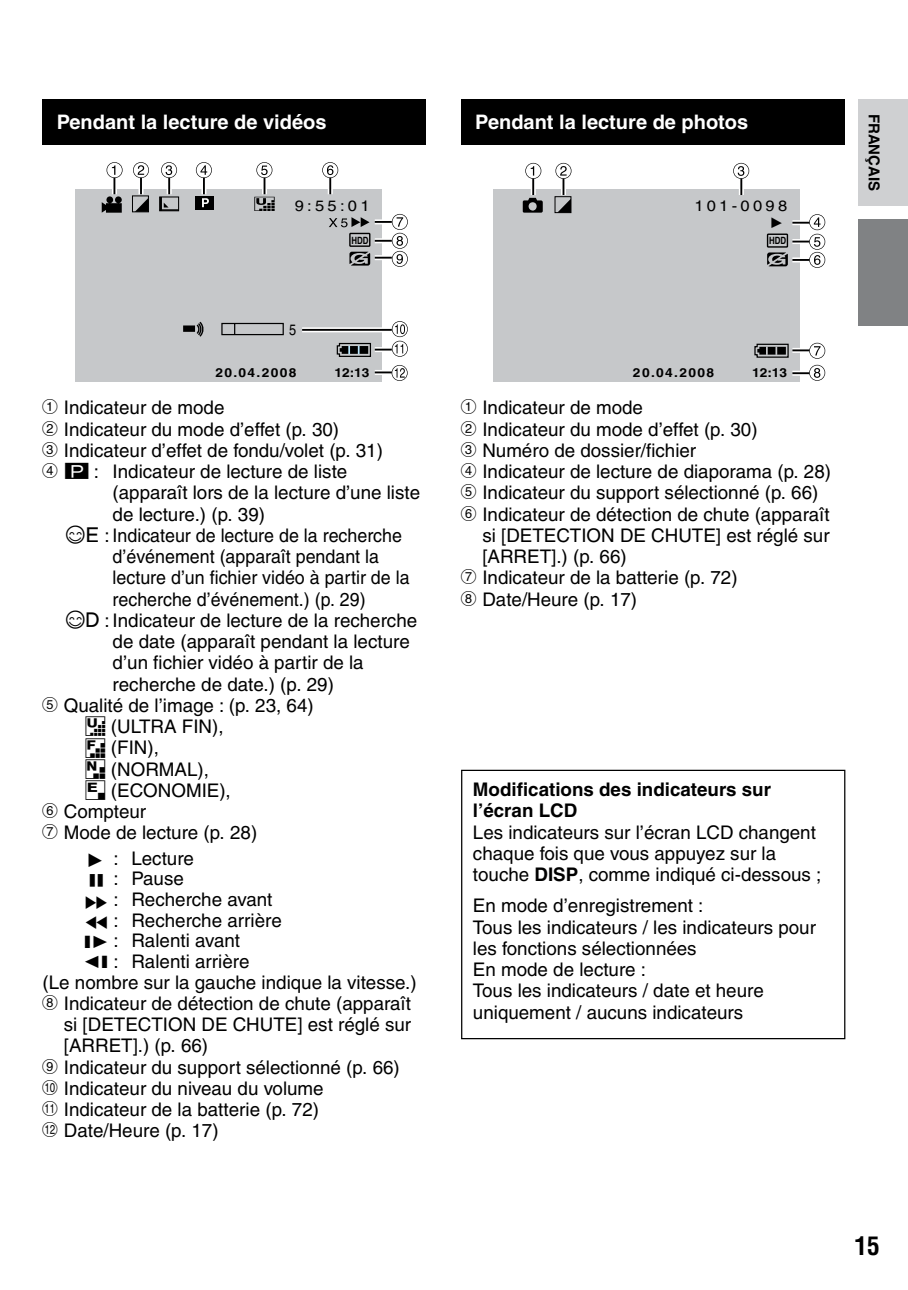
<style>
.page{position:relative;width:908px;height:1290px;background:#fff}
.page>*{position:absolute;margin:0;border:0;box-sizing:border-box;transform-origin:0 0}
.t1{font:700 condensed 25px "Helvetica";color:#000}
.t2{font:700 20px "Helvetica";color:#fff}
.t3{font:18.75px/21.2px "Helvetica";color:#000}
.t4{font:18.75px "Helvetica";color:#000;scale:.95 1}
.t5{font:700 18.75px/21.2px "Helvetica";color:#000}
.t6{font:17.5px "Everio Font M8 90 msp RKSJ H";color:#000}
.t7{font:15px "Helvetica";letter-spacing:.2em;color:#000;scale:1.1 1}
.t8{font:700 15px "Helvetica";color:#000}
.t9{font:15px "Helvetica";letter-spacing:.2em;color:#000;scale:.85 1}
.t10{font:700 12.5px "Helvetica";letter-spacing:.1em;color:#000;scale:1.1 1}
.t11{font:700 10px "Helvetica";color:#000;scale:.79 1}
.s1{font-family:"Everio Font Circle No"}
.s2{font-family:"Everio Font";font-size:23.5px}
.s3{font-family:"Everio Font";font-size:20.5px}
.s4{font-family:"Everio Font M7 New";font-size:20.5px}
.s5{font-family:"Everio Font M8";font-size:22.5px}
.s6{font-family:"Everio Font M8";font-size:22px}
.s7{font-weight:700}
</style>
<div class="page">
<div style="left:857px;top:220px;width:50px;height:106px;background:#808284"></div>
<div style="left:857px;top:99px;width:50px;height:107px;background:#cfd0d2"></div>
<div style="left:43px;top:99px;width:382px;height:45px;background:#000"></div>
<div style="left:75px;top:189px;width:307px;height:192px;background:#c6c8ca"></div>
<svg style="left:221px;top:322px;width:63px;height:14px"></svg>
<svg style="left:195px;top:321px;width:9px;height:16px"></svg>
<div style="left:183px;top:325px;width:12px;height:7px;background:#000"></div>
<div style="left:132px;top:195px;width:17px;height:17px;border:1px solid #000"></div>
<div style="left:159px;top:196px;width:20px;height:15px;border:1px solid #000"></div>
<div style="left:196px;top:196px;width:18px;height:14px;background:#000"></div>
<svg style="left:102px;top:162px;width:20px;height:51px"></svg>
<svg style="left:133px;top:162px;width:16px;height:50px"></svg>
<svg style="left:160px;top:162px;width:18px;height:49px"></svg>
<div style="left:302px;top:327px;width:88px;height:5px;background:#ededed"></div>
<hr style="left:302px;top:329px;width:89px;height:2px;background:#000">
<svg style="left:336px;top:321px;width:71px;height:36px"></svg>
<svg style="left:196px;top:162px;width:16px;height:45px"></svg>
<svg style="left:254px;top:162px;width:20px;height:49px"></svg>
<svg style="left:322px;top:162px;width:16px;height:32px"></svg>
<svg style="left:329px;top:214px;width:78px;height:53px"></svg>
<svg style="left:374px;top:365px;width:33px;height:16px"></svg>
<div style="left:461px;top:99px;width:382px;height:45px;background:#000"></div>
<div style="left:493px;top:189px;width:306px;height:193px;background:#c6c8ca"></div>
<svg style="left:522px;top:163px;width:20px;height:50px"></svg>
<svg style="left:555px;top:163px;width:16px;height:50px"></svg>
<svg style="left:733px;top:163px;width:15px;height:32px"></svg>
<svg style="left:754px;top:343px;width:70px;height:16px"></svg>
<svg style="left:766px;top:214px;width:58px;height:54px"></svg>
<svg style="left:792px;top:365px;width:32px;height:16px"></svg>
<div style="left:461px;top:770px;width:384px;height:269px;border:1px solid #000"></div>
<p class="t2" style="left:57px;top:110px;width:271px">Pendant la lecture de vidéos</p>
<p class="t7" style="left:294px;top:197px;width:70px">9:55:01</p>
<p class="t9" style="left:289px;top:321px;width:10px">5</p>
<p class="t11" style="left:351px;top:234px;width:23px">HDD</p>
<p class="t10" style="left:215px;top:364px;width:75px">20.04.2008</p>
<p class="t10" style="left:334px;top:364px;width:33px">12:13</p>
<p class="t3" style="left:43px;top:397px;width:342px"><span class="s1">!</span> Indicateur de mode<br><span class="s1">#</span> Indicateur du mode d’effet (p. 30)<br><span class="s1">$</span> Indicateur d’effet de fondu/volet (p. 31) <span class="s1">%</span> <span class="s2">6</span> : Indicateur de lecture de liste</p>
<p class="t3" style="left:113px;top:482px;width:309px">(apparaît lors de la lecture d’une liste</p>
<p class="t3" style="left:113px;top:503px;width:154px">de lecture.) (p. 39)</p>
<p class="t3" style="left:65px;top:525px;width:338px"><span class="s3">¨ª</span> : Indicateur de lecture de la recherche</p>
<p class="t4" style="left:113px;top:546px;width:282px">d’événement (apparaît pendant la</p>
<p class="t4" style="left:113px;top:567px;width:314px">lecture d’un fichier vidéo à partir de la</p>
<p class="t4" style="left:113px;top:588px;width:268px">recherche d’événement.) (p. 29)</p>
<p class="t3" style="left:65px;top:610px;width:353px"><span class="s3">¨©</span> : Indicateur de lecture de la recherche</p>
<p class="t3" style="left:113px;top:631px;width:298px">de date (apparaît pendant la lecture</p>
<p class="t3" style="left:113px;top:652px;width:252px">d’un fichier vidéo à partir de la</p>
<p class="t3" style="left:113px;top:673px;width:223px">recherche de date.) (p. 29)</p>
<p class="t3" style="left:43px;top:695px;width:272px"><span class="s1">&amp;</span> Qualité de l’image : (p. 23, 64)</p>
<p class="t3" style="left:85px;top:716px;width:140px"><span class="s4">B</span> (ULTRA FIN),</p>
<p class="t3" style="left:85px;top:737px;width:75px"><span class="s4">C</span> (FIN),</p>
<p class="t3" style="left:85px;top:758px;width:125px"><span class="s4">D</span> (NORMAL),</p>
<p class="t3" style="left:85px;top:780px;width:147px"><span class="s4">E</span> (ECONOMIE),</p>
<p class="t3" style="left:43px;top:801px;width:105px"><span class="s1">(</span> Compteur</p>
<p class="t3" style="left:43px;top:822px;width:216px"><span class="s1">)</span> Mode de lecture (p. 28)</p>
<p class="t3" style="left:85px;top:847px;width:110px"><span class="s5">F</span> : Lecture</p>
<p class="t3" style="left:85px;top:868px;width:100px"><span class="s5">Q</span> : Pause</p>
<p class="t3" style="left:85px;top:889px;width:189px"><span class="s5">K</span> : Recherche avant</p>
<p class="t3" style="left:85px;top:909px;width:198px"><span class="s5">J</span> : Recherche arrière</p>
<p class="t3" style="left:85px;top:930px;width:156px"><span class="s6">G</span> : Ralenti avant</p>
<p class="t3" style="left:85px;top:950px;width:166px"><span class="s6">E</span> : Ralenti arrière</p>
<p class="t3" style="left:43px;top:971px;width:375px">(Le nombre sur la gauche indique la vitesse.)</p>
<p class="t3" style="left:43px;top:993px;width:370px"><span class="s1">*</span> Indicateur de détection de chute (apparaît</p>
<p class="t3" style="left:64px;top:1014px;width:348px">si [DETECTION DE CHUTE] est réglé sur</p>
<p class="t3" style="left:64px;top:1035px;width:146px">[ARRET].) (p. 66)</p>
<p class="t3" style="left:43px;top:1056px;width:358px"><span class="s1">+</span> Indicateur du support sélectionné (p. 66)</p>
<p class="t3" style="left:43px;top:1078px;width:282px"><span class="s1">,</span> Indicateur du niveau du volume</p>
<p class="t3" style="left:43px;top:1099px;width:278px"><span class="s1">-</span> Indicateur de la batterie (p. 72) <span class="s1">.</span> Date/Heure (p. 17)</p>
<p class="t2" style="left:475px;top:110px;width:274px">Pendant la lecture de photos</p>
<p class="t7" style="left:694px;top:197px;width:86px">101-0098</p>
<p class="t6" style="left:768px;top:212px;width:19px">F</p>
<p class="t11" style="left:768px;top:235px;width:23px">HDD</p>
<p class="t8" style="left:883px;top:114px;width:79px;rotate:90deg">FRANÇAIS</p>
<p class="t10" style="left:632px;top:365px;width:75px">20.04.2008</p>
<p class="t10" style="left:751px;top:365px;width:33px">12:13</p>
<p class="t3" style="left:461px;top:397px;width:183px"><span class="s1">!</span> Indicateur de mode</p>
<p class="t3" style="left:461px;top:418px;width:298px"><span class="s1">#</span> Indicateur du mode d’effet (p. 30)</p>
<p class="t3" style="left:461px;top:440px;width:236px"><span class="s1">$</span> Numéro de dossier/fichier</p>
<p class="t3" style="left:461px;top:461px;width:371px"><span class="s1">%</span> Indicateur de lecture de diaporama (p. 28)</p>
<p class="t3" style="left:461px;top:482px;width:358px"><span class="s1">&amp;</span> Indicateur du support sélectionné (p. 66)</p>
<p class="t3" style="left:461px;top:503px;width:370px"><span class="s1">(</span> Indicateur de détection de chute (apparaît</p>
<p class="t3" style="left:482px;top:525px;width:348px">si [DETECTION DE CHUTE] est réglé sur</p>
<p class="t3" style="left:482px;top:546px;width:146px">[ARRET].) (p. 66)</p>
<p class="t3" style="left:461px;top:567px;width:278px"><span class="s1">)</span> Indicateur de la batterie (p. 72)</p>
<p class="t3" style="left:461px;top:588px;width:177px"><span class="s1">*</span> Date/Heure (p. 17)</p>
<p class="t5" style="left:473px;top:778px;width:299px">Modifications des indicateurs sur l’écran LCD</p>
<p class="t3" style="left:473px;top:821px;width:350px">Les indicateurs sur l’écran LCD changent chaque fois que vous appuyez sur la touche <span class="s7">DISP</span>, comme indiqué ci-dessous ;</p>
<p class="t3" style="left:473px;top:895px;width:344px">En mode d’enregistrement :<br>Tous les indicateurs / les indicateurs pour les fonctions sélectionnées<br>En mode de lecture :<br>Tous les indicateurs / date et heure uniquement / aucuns indicateurs</p>
<h1 class="t1" style="left:854px;top:1230px;width:25px">15</h1>
</div>
